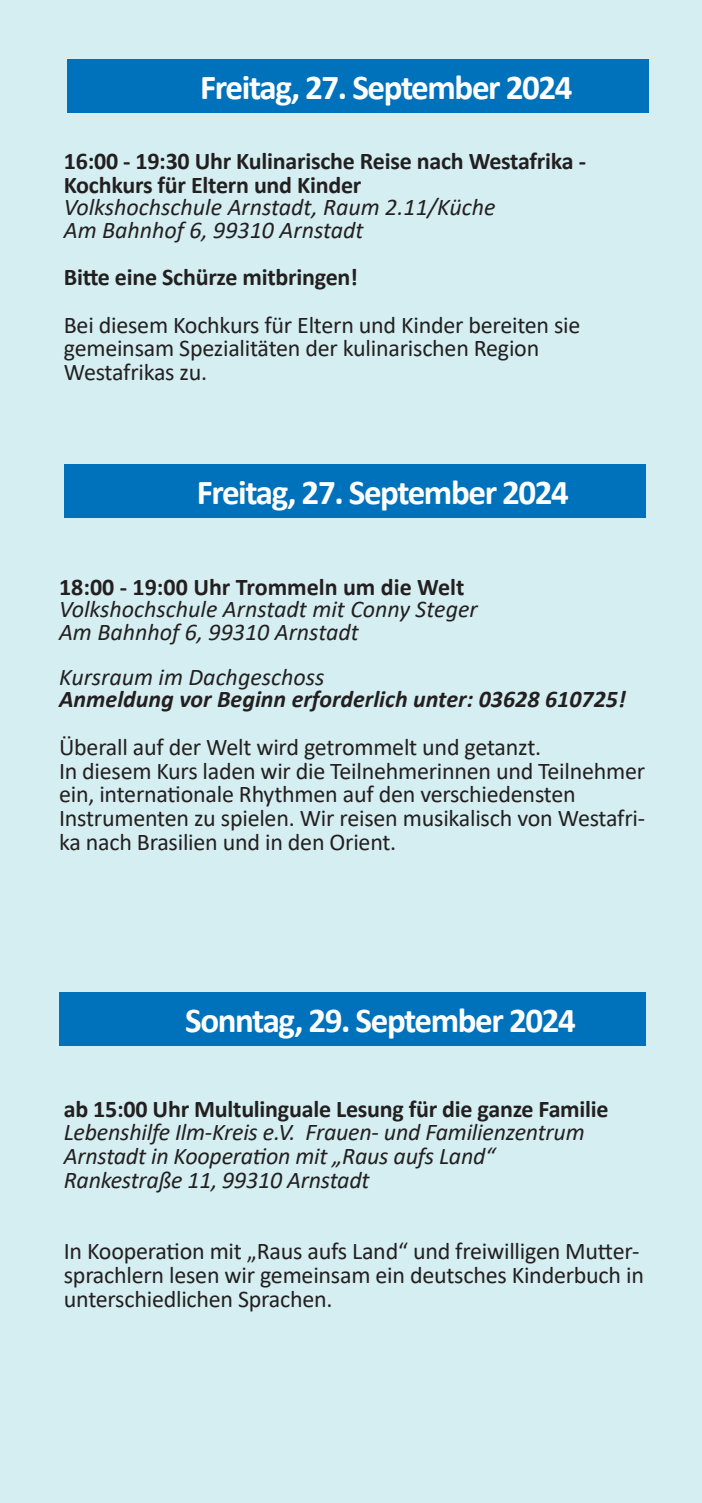
<style>
.page{position:relative;width:702px;height:1503px;background:#fff}
.page>*{position:absolute;margin:0;border:0;box-sizing:border-box;transform-origin:0 0}
.t1{font:700 35px "Calibri";letter-spacing:-.04em;color:#fff}
.t2{font:24px/23.8px "Calibri";letter-spacing:-.01em;color:#231f20}
.t3{font:italic 24px/22.5px "Calibri";letter-spacing:-.01em;color:#231f20}
.t4{font:700 24px/23.8px "Calibri";letter-spacing:-.01em;color:#231f20}
.t5{font:italic 700 24px "Calibri";color:#231f20}
</style>
<div class="page">
<div style="left:0;top:0;width:701px;height:1502px;background:#d5eef1"></div>
<hr style="left:701px;top:0;width:1px;height:1502px;background:#d5eef1">
<div style="left:64px;top:464px;width:581px;height:53px;background:#0072bc"></div>
<div style="left:59px;top:992px;width:586px;height:53px;background:#0072bc"></div>
<div style="left:67px;top:60px;width:581px;height:53px;background:#0072bc"></div>
<h1 class="t1" style="left:200px;top:63px;width:374px">Freitag, 27. September 2024</h1>
<p class="t4" style="left:64px;top:149px;width:523px">16:00 - 19:30 Uhr Kulinarische Reise nach Westafrika -<br>Kochkurs für Eltern und Kinder</p>
<p class="t3" style="left:64px;top:195px;width:433px">Volkshochschule Arnstadt, Raum 2.11/Küche<br>Am Bahnhof 6, 99310 Arnstadt</p>
<p class="t4" style="left:64px;top:265px;width:296px">Bitte eine Schürze mitbringen!</p>
<p class="t2" style="left:64px;top:312px;width:518px">Bei diesem Kochkurs für Eltern und Kinder bereiten sie gemeinsam Spezialitäten der kulinarischen Region<br>Westafrikas zu.</p>
<h1 class="t1" style="left:197px;top:468px;width:374px">Freitag, 27. September 2024</h1>
<p class="t4" style="left:59px;top:574px;width:407px">18:00 - 19:00 Uhr Trommeln um die Welt</p>
<p class="t3" style="left:59px;top:597px;width:420px">Volkshochschule Arnstadt mit Conny Steger<br>Am Bahnhof 6, 99310 Arnstadt</p>
<p class="t3" style="left:59px;top:664px;width:267px">Kursraum im Dachgeschoss</p>
<p class="t5" style="left:59px;top:682px;width:568px">Anmeldung vor Beginn erforderlich unter: 03628 610725!</p>
<p class="t2" style="left:59px;top:734px;width:587px">Überall auf der Welt wird getrommelt und getanzt.<br>In diesem Kurs laden wir die Teilnehmerinnen und Teilnehmer ein, internationale Rhythmen auf den verschiedensten Instrumenten zu spielen. Wir reisen musikalisch von Westafri&shy;ka nach Brasilien und in den Orient.</p>
<h1 class="t1" style="left:185px;top:995px;width:392px">Sonntag, 29. September 2024</h1>
<p class="t4" style="left:64px;top:1096px;width:546px">ab 15:00 Uhr Multulinguale Lesung für die ganze Familie</p>
<p class="t3" style="left:64px;top:1119px;width:522px;line-height:23.8px">Lebenshilfe Ilm-Kreis e.V. Frauen- und Familienzentrum<br>Arnstadt in Kooperation mit „Raus aufs Land“<br>Rankestraße 11, 99310 Arnstadt</p>
<p class="t2" style="left:64px;top:1238px;width:581px">In Kooperation mit „Raus aufs Land“ und freiwilligen Mutter&shy;sprachlern lesen wir gemeinsam ein deutsches Kinderbuch in unterschiedlichen Sprachen.</p>
</div>
